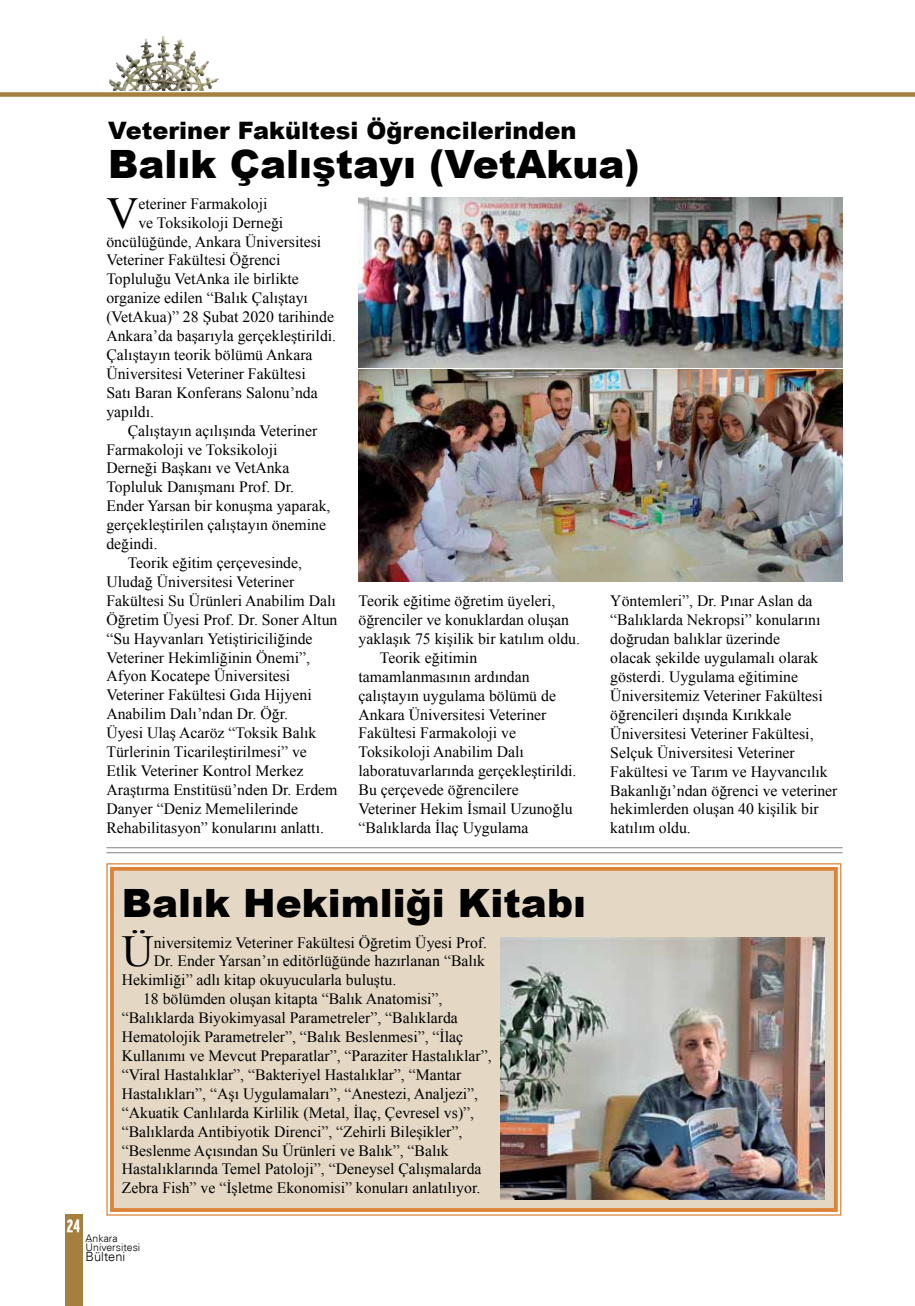
<style>
.page{position:relative;width:915px;height:1306px;background:#fff}
.page>*{position:absolute;margin:0;border:0;box-sizing:border-box;transform-origin:0 0}
.t1{font:44.25px "Times New Roman";color:#000}
.t2{font:900 39px "Arial";color:#000}
.t3{font:900 24px "Arial";color:#000}
.t4{font:18px "Interstate Black Compressed TR";color:#fff}
.t5{font:15.75px/18.9px "Times New Roman";color:#000}
.t6{font:300 12.75px "Univers LT Std 45";color:#000}
.t7{font:300 10.5px/9px "Univers LT Std 45";color:#000}
</style>
<div class="page">
<div style="left:65px;top:1214px;width:17px;height:91px;background:#a57f3e"></div>
<div style="left:0;top:92px;width:914px;height:5px;background:#a57f3e"></div>
<img style="left:125px;top:36px;width:38px;height:39px">
<hr style="left:106px;top:847px;width:736px;height:1px;background:#808285">
<hr style="left:106px;top:852px;width:736px;height:1px;background:#808285">
<div style="left:106px;top:863px;width:735px;height:353px;background:#e4d8c5"></div>
<div style="left:110px;top:867px;width:727px;height:344px;border:4px solid #dd8237"></div>
<img style="left:500px;top:937px;width:324px;height:262px">
<img style="left:358px;top:198px;width:484px;height:169px">
<img style="left:358px;top:369px;width:484px;height:212px">
<h3 class="t3" style="left:108px;top:117px;width:469px">Veteriner Fakültesi Öğrencilerinden</h3>
<h2 class="t2" style="left:108px;top:142px;width:533px">Balık Çalıştayı (VetAkua)</h2>
<h1 class="t1" style="left:106px;top:187px;width:33px">V</h1>
<p class="t5" style="left:138px;top:194px;width:131px">eteriner Farmakoloji</p>
<p class="t5" style="left:138px;top:213px;width:146px">ve Toksikoloji Derneği</p>
<p class="t5" style="left:106px;top:231px;width:216px">öncülüğünde, Ankara Üniversitesi</p>
<p class="t5" style="left:106px;top:250px;width:176px">Veteriner Fakültesi Öğrenci</p>
<p class="t5" style="left:106px;top:269px;width:194px">Topluluğu VetAnka ile birlikte</p>
<p class="t5" style="left:106px;top:288px;width:203px">organize edilen “Balık Çalıştayı</p>
<p class="t5" style="left:106px;top:307px;width:229px">(VetAkua)” 28 Şubat 2020 tarihinde</p>
<p class="t5" style="left:106px;top:326px;width:231px">Ankara’da başarıyla gerçekleştirildi.</p>
<p class="t5" style="left:106px;top:345px;width:208px">Çalıştayın teorik bölümü Ankara</p>
<p class="t5" style="left:106px;top:364px;width:201px">Üniversitesi Veteriner Fakültesi</p>
<p class="t5" style="left:106px;top:383px;width:213px">Satı Baran Konferans Salonu’nda</p>
<p class="t5" style="left:106px;top:402px;width:49px">yapıldı.</p>
<p class="t5" style="left:128px;top:420px;width:191px">Çalıştayın açılışında Veteriner</p>
<p class="t5" style="left:106px;top:439px;width:172px">Farmakoloji ve Toksikoloji</p>
<p class="t5" style="left:106px;top:458px;width:184px">Derneği Başkanı ve VetAnka</p>
<p class="t5" style="left:106px;top:477px;width:189px">Topluluk Danışmanı Prof. Dr.</p>
<p class="t5" style="left:106px;top:496px;width:225px">Ender Yarsan bir konuşma yaparak,</p>
<p class="t5" style="left:106px;top:515px;width:221px">gerçekleştirilen çalıştayın önemine</p>
<p class="t5" style="left:106px;top:534px;width:53px">değindi.</p>
<p class="t5" style="left:128px;top:553px;width:176px">Teorik eğitim çerçevesinde,</p>
<p class="t5" style="left:106px;top:572px;width:189px">Uludağ Üniversitesi Veteriner</p>
<p class="t5" style="left:106px;top:591px;width:231px">Fakültesi Su Ürünleri Anabilim Dalı</p>
<p class="t5" style="left:106px;top:609px;width:232px">Öğretim Üyesi Prof. Dr. Soner Altun</p>
<p class="t5" style="left:106px;top:628px;width:208px">“Su Hayvanları Yetiştiriciliğinde</p>
<p class="t5" style="left:106px;top:647px;width:205px">Veteriner Hekimliğinin Önemi”,</p>
<p class="t5" style="left:106px;top:666px;width:185px">Afyon Kocatepe Üniversitesi</p>
<p class="t5" style="left:106px;top:685px;width:207px">Veteriner Fakültesi Gıda Hijyeni</p>
<p class="t5" style="left:106px;top:704px;width:183px">Anabilim Dalı’ndan Dr. Öğr.</p>
<p class="t5" style="left:106px;top:723px;width:211px">Üyesi Ulaş Acaröz “Toksik Balık</p>
<p class="t5" style="left:106px;top:742px;width:202px">Türlerinin Ticarileştirilmesi” ve</p>
<p class="t5" style="left:106px;top:761px;width:198px">Etlik Veteriner Kontrol Merkez</p>
<p class="t5" style="left:106px;top:780px;width:232px">Araştırma Enstitüsü’nden Dr. Erdem</p>
<p class="t5" style="left:106px;top:798px;width:193px">Danyer “Deniz Memelilerinde</p>
<p class="t5" style="left:106px;top:817px;width:219px">Rehabilitasyon” konularını anlattı.</p>
<p class="t5" style="left:358px;top:591px;width:198px">Teorik eğitime öğretim üyeleri,</p>
<p class="t5" style="left:358px;top:610px;width:212px">öğrenciler ve konuklardan oluşan</p>
<p class="t5" style="left:358px;top:629px;width:223px">yaklaşık 75 kişilik bir katılım oldu.</p>
<p class="t5" style="left:379px;top:648px;width:99px">Teorik eğitimin</p>
<p class="t5" style="left:358px;top:666px;width:173px">tamamlanmasının ardından</p>
<p class="t5" style="left:358px;top:685px;width:199px">çalıştayın uygulama bölümü de</p>
<p class="t5" style="left:358px;top:704px;width:189px">Ankara Üniversitesi Veteriner</p>
<p class="t5" style="left:358px;top:723px;width:159px">Fakültesi Farmakoloji ve</p>
<p class="t5" style="left:358px;top:742px;width:167px">Toksikoloji Anabilim Dalı</p>
<p class="t5" style="left:358px;top:761px;width:219px">laboratuvarlarında gerçekleştirildi.</p>
<p class="t5" style="left:358px;top:780px;width:162px">Bu çerçevede öğrencilere</p>
<p class="t5" style="left:358px;top:799px;width:215px">Veteriner Hekim İsmail Uzunoğlu</p>
<p class="t5" style="left:358px;top:818px;width:171px">“Balıklarda İlaç Uygulama</p>
<p class="t5" style="left:610px;top:591px;width:229px">Yöntemleri”, Dr. Pınar Aslan da “Balıklarda Nekropsi” konularını doğrudan balıklar üzerinde<br>olacak şekilde uygulamalı olarak gösterdi. Uygulama eğitimine<br>Üniversitemiz Veteriner Fakültesi öğrencileri dışında Kırıkkale<br>Üniversitesi Veteriner Fakültesi,<br>Selçuk Üniversitesi Veteriner<br>Fakültesi ve Tarım ve Hayvancılık<br>Bakanlığı’ndan öğrenci ve veteriner hekimlerden oluşan 40 kişilik bir katılım oldu.</p>
<h2 class="t2" style="left:122px;top:881px;width:465px">Balık Hekimliği Kitabı</h2>
<p class="t4" style="left:67px;top:1215px;width:14px">24</p>
<h1 class="t1" style="left:122px;top:926px;width:33px">Ü</h1>
<p class="t5" style="left:154px;top:932px;width:335px">niversitemiz Veteriner Fakültesi Öğretim Üyesi Prof.</p>
<p class="t5" style="left:154px;top:951px;width:333px">Dr. Ender Yarsan’ın editörlüğünde hazırlanan “Balık</p>
<p class="t5" style="left:122px;top:970px;width:276px">Hekimliği” adlı kitap okuyucularla buluştu.</p>
<p class="t5" style="left:143px;top:989px;width:301px">18 bölümden oluşan kitapta “Balık Anatomisi”,</p>
<p class="t5" style="left:122px;top:1008px;width:337px">“Balıklarda Biyokimyasal Parametreler”, “Balıklarda</p>
<p class="t5" style="left:122px;top:1027px;width:343px">Hematolojik Parametreler”, “Balık Beslenmesi”, “İlaç</p>
<p class="t5" style="left:122px;top:1046px;width:371px">Kullanımı ve Mevcut Preparatlar”, “Paraziter Hastalıklar”,</p>
<p class="t5" style="left:122px;top:1064px;width:341px">“Viral Hastalıklar”, “Bakteriyel Hastalıklar”, “Mantar</p>
<p class="t5" style="left:122px;top:1083px;width:357px">Hastalıkları”, “Aşı Uygulamaları”, “Anestezi, Analjezi”,</p>
<p class="t5" style="left:122px;top:1102px;width:354px">“Akuatik Canlılarda Kirlilik (Metal, İlaç, Çevresel vs)”,</p>
<p class="t5" style="left:122px;top:1121px;width:342px">“Balıklarda Antibiyotik Direnci”, “Zehirli Bileşikler”,</p>
<p class="t5" style="left:122px;top:1140px;width:328px">“Beslenme Açısından Su Ürünleri ve Balık”, “Balık</p>
<p class="t5" style="left:122px;top:1159px;width:361px">Hastalıklarında Temel Patoloji”, “Deneysel Çalışmalarda</p>
<p class="t5" style="left:122px;top:1178px;width:360px">Zebra Fish” ve “İşletme Ekonomisi” konuları anlatılıyor.</p>
<p class="t7" style="left:86px;top:1233px;width:56px">Ankara<br>Üniversitesi</p>
<p class="t6" style="left:86px;top:1248px;width:41px">Bülteni</p>
</div>
